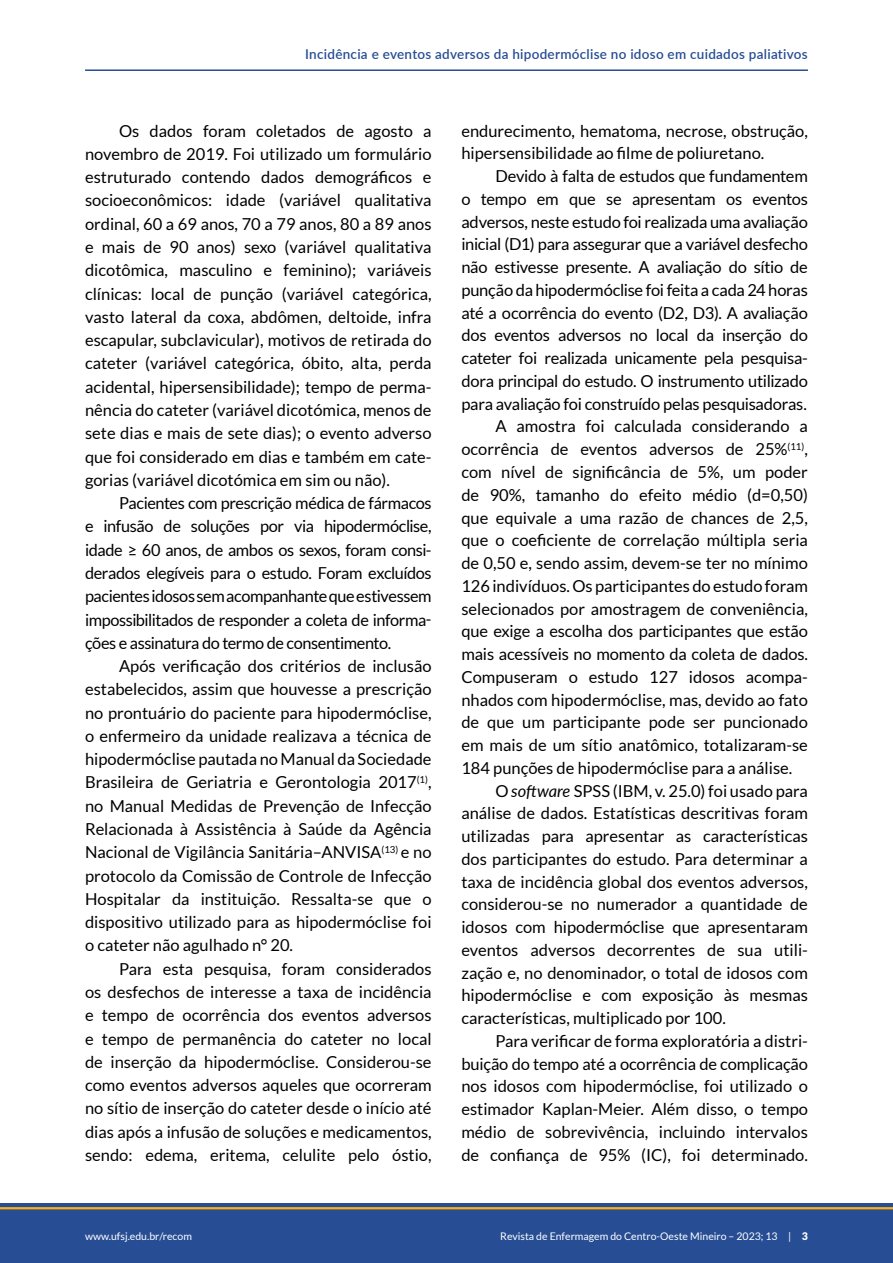
<style>
.page{position:relative;width:893px;height:1263px;background:#fff}
.page>*{position:absolute;margin:0;border:0;box-sizing:border-box;transform-origin:0 0}
.t1{font:16.5px/23.2px "Lato";color:#000;text-align:justify}
.t2{font:16.5px "Lato";letter-spacing:-.02em;color:#000}
.t3{font:600 13.5px "Lato";letter-spacing:.02em;color:#274d95}
.t4{font:10.5px "Lato";color:#fff}
.s1{font-style:italic}
.s2{font-weight:900}
</style>
<div class="page">
<div style="left:0;top:1203px;width:893px;height:60px;background:#274d95"></div>
<hr style="left:0;top:1207px;width:893px;height:2px;background:#ffb011">
<hr style="left:85px;top:69px;width:723px;height:2px;background:#274d95">
<p class="t3" style="left:305px;top:44px;width:504px">Incidência e eventos adversos da hipodermóclise no idoso em cuidados paliativos</p>
<p class="t1" style="left:85px;top:119px;width:348px;text-indent:34px">Os dados foram coletados de agosto a novembro de 2019. Foi utilizado um formulário estruturado contendo dados demográficos e socioeconômicos: idade (variável qualitativa ordinal, 60 a 69 anos, 70 a 79 anos, 80 a 89 anos e mais de 90 anos) sexo (variável qualitativa dicotômica, masculino e feminino); variáveis clínicas: local de punção (variável categórica, vasto lateral da coxa, abdômen, deltoide, infra escapular, subclavicular), motivos de retirada do cateter (variável categórica, óbito, alta, perda acidental, hipersensibilidade); tempo de perma&shy;nência do cateter (variável dicotómica, menos de sete dias e mais de sete dias); o evento adverso que foi considerado em dias e também em cate&shy;gorias (variável dicotómica em sim ou não).</p>
<p class="t1" style="left:85px;top:491px;width:348px;text-indent:34px">Pacientes com prescrição médica de fármacos e infusão de soluções por via hipodermóclise, idade ≥ 60 anos, de ambos os sexos, foram consi&shy;derados elegíveis para o estudo. Foram excluídos pacientes idosos sem acompanhante que estivessem impossibilitados de responder a coleta de informa&shy;ções e assinatura do termo de consentimento.</p>
<p class="t1" style="left:85px;top:654px;width:348px;text-indent:34px">Após verificação dos critérios de inclusão estabelecidos, assim que houvesse a prescrição no prontuário do paciente para hipodermóclise, o enfermeiro da unidade realizava a técnica de hipodermóclise pautada no Manual da Sociedade Brasileira de Geriatria e Gerontologia 2017<sup>(1)</sup>, no Manual Medidas de Prevenção de Infecção Relacionada à Assistência à Saúde da Agência Nacional de Vigilância Sanitária–ANVISA<sup>(13)</sup> e no protocolo da Comissão de Controle de Infecção Hospitalar da instituição. Ressalta-se que o dispositivo utilizado para as hipodermóclise foi o cateter não agulhado n° 20.</p>
<p class="t1" style="left:85px;top:957px;width:348px;text-indent:34px">Para esta pesquisa, foram considerados os desfechos de interesse a taxa de incidência e tempo de ocorrência dos eventos adversos e tempo de permanência do cateter no local de inserção da hipodermóclise. Considerou-se como eventos adversos aqueles que ocorreram no sítio de inserção do cateter desde o início até dias após a infusão de soluções e medicamentos, sendo: edema, eritema, celulite pelo óstio,</p>
<p class="t1" style="left:461px;top:119px;width:348px;line-height:22.8px">endurecimento, hematoma, necrose, obstrução, hipersensibilidade ao filme de poliuretano.</p>
<p class="t1" style="left:495px;top:164px;width:314px">Devido à falta de estudos que fundamentem</p>
<p class="t1" style="left:461px;top:187px;width:348px">o tempo em que se apresentam os eventos</p>
<p class="t1" style="left:461px;top:210px;width:348px">adversos, neste estudo foi realizada uma avaliação</p>
<p class="t1" style="left:461px;top:233px;width:348px">inicial (D1) para assegurar que a variável desfecho</p>
<p class="t1" style="left:461px;top:255px;width:348px">não estivesse presente. A avaliação do sítio de</p>
<p class="t1" style="left:461px;top:278px;width:348px">punção da hipodermóclise foi feita a cada 24 horas</p>
<p class="t2" style="left:461px;top:304px;width:348px">até a ocorrência do evento (D2, D3). A avaliação</p>
<p class="t1" style="left:461px;top:324px;width:348px">dos eventos adversos no local da inserção do</p>
<p class="t2" style="left:461px;top:349px;width:348px">cateter foi realizada unicamente pela pesquisa-</p>
<p class="t1" style="left:461px;top:369px;width:348px">dora principal do estudo. O instrumento utilizado</p>
<p class="t1" style="left:461px;top:392px;width:347px">para avaliação foi construído pelas pesquisadoras.</p>
<p class="t1" style="left:495px;top:415px;width:314px">A amostra foi calculada considerando a</p>
<p class="t1" style="left:461px;top:437px;width:348px">ocorrência de eventos adversos de 25%<sup>(11)</sup>,</p>
<p class="t1" style="left:461px;top:460px;width:348px">com nível de significância de 5%, um poder</p>
<p class="t1" style="left:461px;top:483px;width:348px">de 90%, tamanho do efeito médio (d=0,50)</p>
<p class="t1" style="left:461px;top:506px;width:348px">que equivale a uma razão de chances de 2,5,</p>
<p class="t1" style="left:461px;top:529px;width:348px">que o coeficiente de correlação múltipla seria</p>
<p class="t1" style="left:461px;top:551px;width:348px">de 0,50 e, sendo assim, devem-se ter no mínimo</p>
<p class="t1" style="left:461px;top:574px;width:348px">126 indivíduos. Os participantes do estudo foram</p>
<p class="t1" style="left:461px;top:597px;width:348px">selecionados por amostragem de conveniência,</p>
<p class="t1" style="left:461px;top:620px;width:348px">que exige a escolha dos participantes que estão</p>
<p class="t1" style="left:461px;top:642px;width:348px">mais acessíveis no momento da coleta de dados.</p>
<p class="t1" style="left:461px;top:665px;width:348px">Compuseram o estudo 127 idosos acompa-</p>
<p class="t1" style="left:461px;top:688px;width:348px">nhados com hipodermóclise, mas, devido ao fato</p>
<p class="t1" style="left:461px;top:711px;width:348px">de que um participante pode ser puncionado</p>
<p class="t1" style="left:461px;top:733px;width:348px">em mais de um sítio anatômico, totalizaram-se</p>
<p class="t1" style="left:461px;top:756px;width:332px">184 punções de hipodermóclise para a análise.</p>
<p class="t1" style="left:495px;top:779px;width:314px">O <span class="s1">software</span> SPSS (IBM, v. 25.0) foi usado para</p>
<p class="t1" style="left:461px;top:802px;width:348px">análise de dados. Estatísticas descritivas foram</p>
<p class="t1" style="left:461px;top:824px;width:348px">utilizadas para apresentar as características</p>
<p class="t1" style="left:461px;top:847px;width:348px">dos participantes do estudo. Para determinar a</p>
<p class="t1" style="left:461px;top:870px;width:348px">taxa de incidência global dos eventos adversos,</p>
<p class="t1" style="left:461px;top:893px;width:348px">considerou-se no numerador a quantidade de</p>
<p class="t1" style="left:461px;top:915px;width:348px">idosos com hipodermóclise que apresentaram</p>
<p class="t1" style="left:461px;top:938px;width:348px">eventos adversos decorrentes de sua utili-</p>
<p class="t1" style="left:461px;top:961px;width:348px">zação e, no denominador, o total de idosos com</p>
<p class="t1" style="left:461px;top:984px;width:348px">hipodermóclise e com exposição às mesmas</p>
<p class="t1" style="left:461px;top:1006px;width:266px">características, multiplicado por 100.</p>
<p class="t1" style="left:495px;top:1029px;width:314px">Para verificar de forma exploratória a distri-</p>
<p class="t1" style="left:461px;top:1052px;width:348px">buição do tempo até a ocorrência de complicação</p>
<p class="t1" style="left:461px;top:1075px;width:348px">nos idosos com hipodermóclise, foi utilizado o</p>
<p class="t1" style="left:461px;top:1097px;width:348px">estimador Kaplan-Meier. Além disso, o tempo</p>
<p class="t1" style="left:461px;top:1120px;width:348px">médio de sobrevivência, incluindo intervalos</p>
<p class="t1" style="left:461px;top:1143px;width:348px">de confiança de 95% (IC), foi determinado.</p>
<p class="t4" style="left:85px;top:1230px;width:108px">www.ufsj.edu.br/recom</p>
<p class="t4" style="left:500px;top:1230px;width:309px">Revista de Enfermagem do Centro-Oeste Mineiro – 2023; 13 | <span class="s2">3</span></p>
</div>
